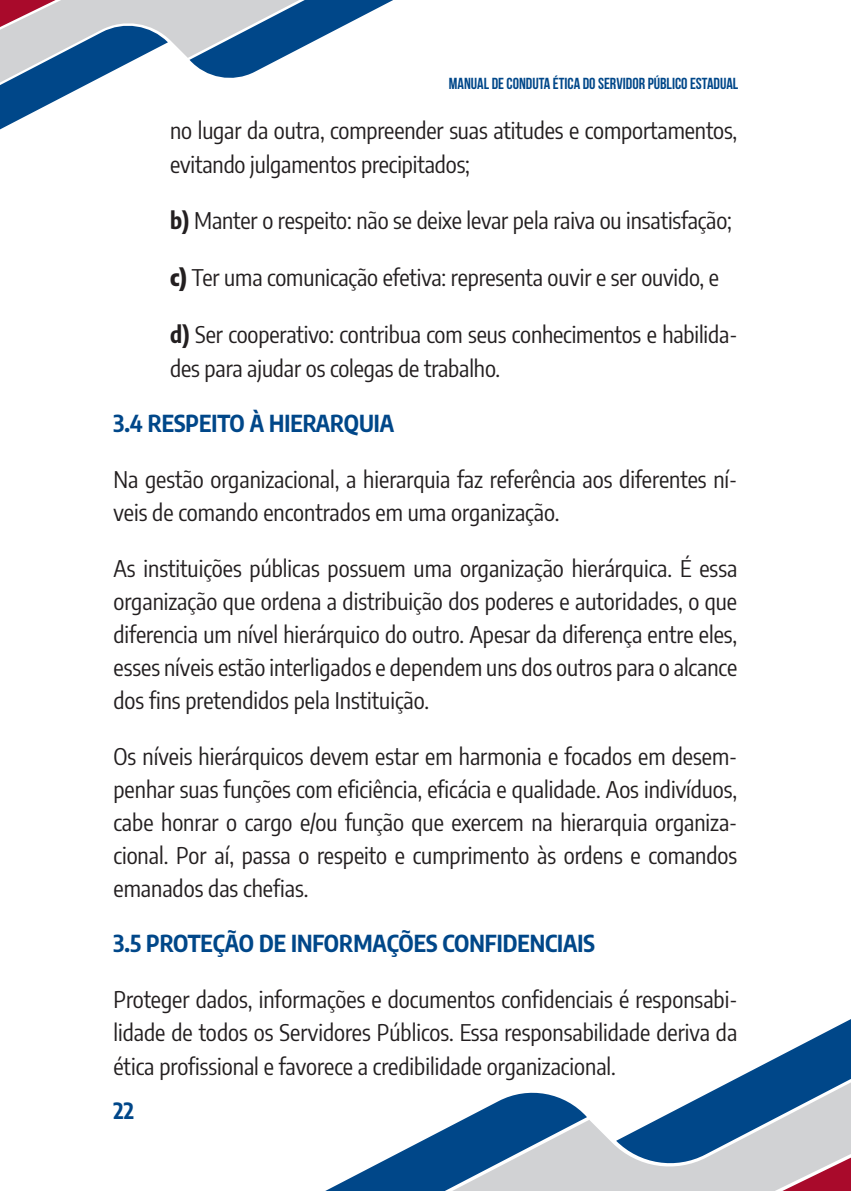
<style>
.page{position:relative;width:851px;height:1191px;background:#fff}
.page>*{position:absolute;margin:0;border:0;box-sizing:border-box;transform-origin:0 0}
.t1{font:23px/33px "Encode Sans Condensed";letter-spacing:-.005em;color:#231f20}
.t2{font:700 23px "Encode Sans Condensed";color:#004789}
.t3{font:700 22px "Encode Sans Condensed";color:#004789}
.t4{font:16px "Bebas Neue";color:#004789}
.s1{font-weight:700}
.s2{font-weight:800}
</style>
<div class="page">
<svg style="left:0;top:0;width:393px;height:130px"></svg>
<svg style="left:587px;top:1120px;width:29px;height:71px;fill:#d1d2d4"></svg>
<svg style="left:325px;top:1092px;width:262px;height:99px"></svg>
<svg style="left:616px;top:1019px;width:235px;height:172px"></svg>
<p class="t4" style="left:449px;top:74px;width:291px">MANUAL DE CONDUTA ÉTICA DO SERVIDOR PÚBLICO ESTADUAL</p>
<p class="t1" style="left:170px;top:112px;width:568px;line-height:34px">no lugar da outra, compreender suas atitudes e comportamentos, evitando julgamentos precipitados;</p>
<p class="t1" style="left:170px;top:203px;width:563px"><span class="s1">b)</span> Manter o respeito: não se deixe levar pela raiva ou insatisfação;</p>
<p class="t1" style="left:170px;top:260px;width:550px"><span class="s2">c)</span> Ter uma comunicação efetiva: representa ouvir e ser ouvido, e</p>
<p class="t1" style="left:170px;top:316px;width:568px;line-height:34px"><span class="s1">d)</span> Ser cooperativo: contribua com seus conhecimentos e habilida&shy;des para ajudar os colegas de trabalho.</p>
<p class="t2" style="left:113px;top:406px;width:282px">3.4 RESPEITO À HIERARQUIA</p>
<p class="t1" style="left:113px;top:462px;width:625px">Na gestão organizacional, a hierarquia faz referência aos diferentes ní&shy;veis de comando encontrados em uma organização.</p>
<p class="t1" style="left:113px;top:550px;width:625px;text-align:justify">As instituições públicas possuem uma organização hierárquica. É essa organização que ordena a distribuição dos poderes e autoridades, o que diferencia um nível hierárquico do outro. Apesar da diferença entre eles, esses níveis estão interligados e dependem uns dos outros para o alcance dos fins pretendidos pela Instituição.</p>
<p class="t1" style="left:113px;top:738px;width:625px;text-align:justify">Os níveis hierárquicos devem estar em harmonia e focados em desem&shy;penhar suas funções com eficiência, eficácia e qualidade. Aos indivíduos, cabe honrar o cargo e/ou função que exercem na hierarquia organiza&shy;cional. Por aí, passa o respeito e cumprimento às ordens e comandos emanados das chefias.</p>
<p class="t2" style="left:113px;top:926px;width:483px">3.5 PROTEÇÃO DE INFORMAÇÕES CONFIDENCIAIS</p>
<p class="t1" style="left:113px;top:981px;width:625px;text-align:justify">Proteger dados, informações e documentos confidenciais é responsabi&shy;lidade de todos os Servidores Públicos. Essa responsabilidade deriva da ética profissional e favorece a credibilidade organizacional.</p>
<p class="t3" style="left:113px;top:1094px;width:22px">22</p>
</div>
